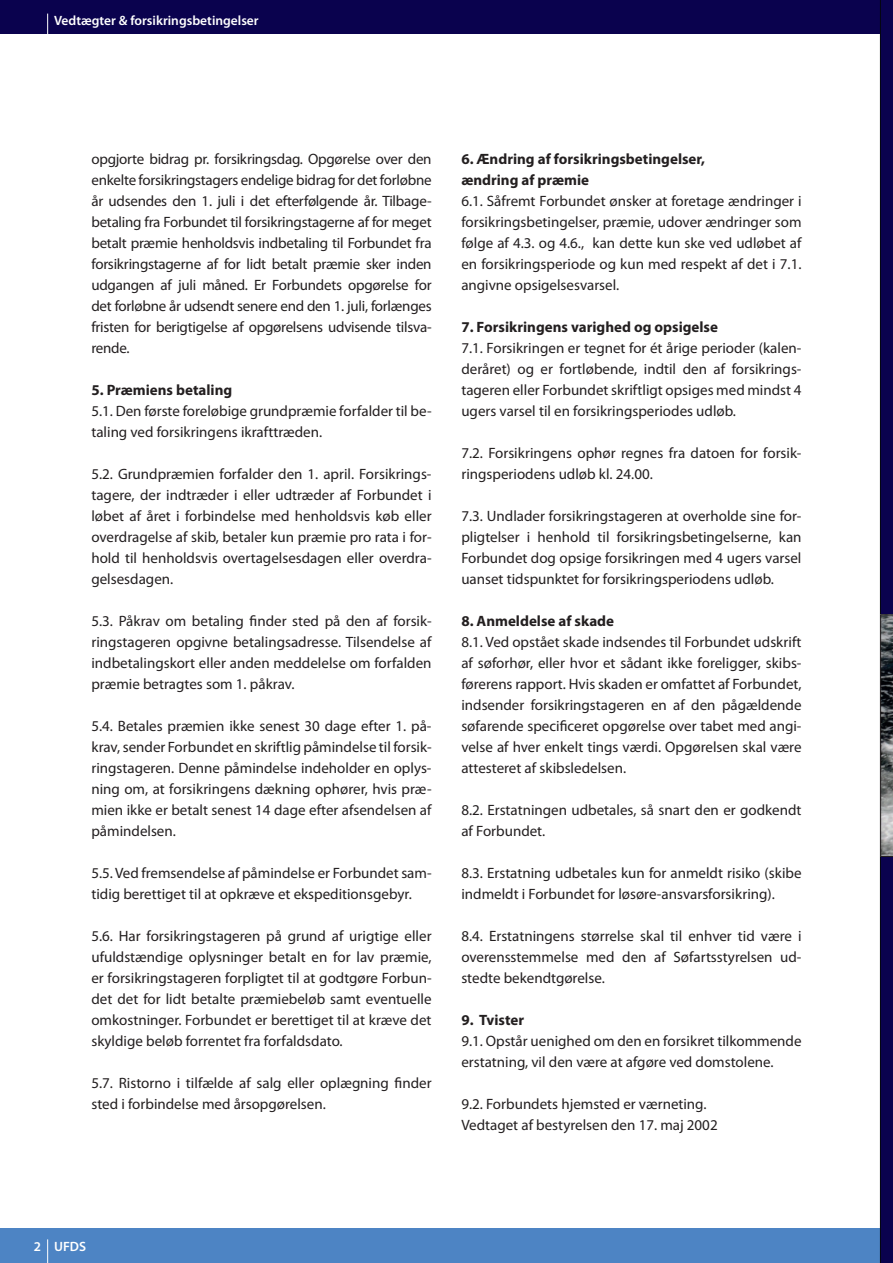
<style>
.page{position:relative;width:893px;height:1263px;background:#fff}
.page>*{position:absolute;margin:0;border:0;box-sizing:border-box;transform-origin:0 0}
.t1{font:15px/21px "Myriad Pro";color:#231f20;text-align:justify}
.t2{font:700 15px/21px "Myriad Pro";color:#231f20}
.t3{font:600 13.5px "Myriad Pro";color:#fff}
</style>
<div class="page">
<div style="left:0;top:1228px;width:893px;height:35px;background:#4d84c4"></div>
<div style="left:0;top:0;width:893px;height:34px;background:#0a024e"></div>
<svg style="left:47px;top:14px;width:1px;height:20px"></svg>
<svg style="left:47px;top:1239px;width:1px;height:24px"></svg>
<svg style="left:880px;top:0;width:13px;height:1263px;background:#19144d"></svg>
<p class="t3" style="left:54px;top:12px;width:206px">Vedtægter &amp; forsikringsbetingelser</p>
<p class="t1" style="left:91px;top:149px;width:342px">opgjorte bidrag pr. forsikringsdag. Opgørelse over den enkelte forsikringstagers endelige bidrag for det forløbne år udsendes den 1. juli i det efterfølgende år. Tilbage&shy;betaling fra Forbundet til forsikringstagerne af for meget betalt præmie henholdsvis indbetaling til Forbundet fra forsikringstagerne af for lidt betalt præmie sker inden udgangen af juli måned. Er Forbundets opgørelse for det forløbne år udsendt senere end den 1. juli, forlænges fristen for berigtigelse af opgørelsens udvisende tilsva&shy;rende.</p>
<p class="t2" style="left:91px;top:379px;width:142px">5. Præmiens betaling</p>
<p class="t1" style="left:91px;top:401px;width:342px">5.1. Den første foreløbige grundpræmie forfalder til be&shy;taling ved forsikringens ikrafttræden.</p>
<p class="t1" style="left:91px;top:464px;width:342px">5.2. Grundpræmien forfalder den 1. april. Forsikrings&shy;tagere, der indtræder i eller udtræder af Forbundet i løbet af året i forbindelse med henholdsvis køb eller overdragelse af skib, betaler kun præmie pro rata i for&shy;hold til henholdsvis overtagelsesdagen eller overdra&shy;gelsesdagen.</p>
<p class="t1" style="left:91px;top:611px;width:342px">5.3. Påkrav om betaling finder sted på den af forsik&shy;ringstageren opgivne betalingsadresse. Tilsendelse af indbetalingskort eller anden meddelelse om forfalden præmie betragtes som 1. påkrav.</p>
<p class="t1" style="left:91px;top:716px;width:342px">5.4. Betales præmien ikke senest 30 dage efter 1. på&shy;krav, sender Forbundet en skriftlig påmindelse til forsik&shy;ringstageren. Denne påmindelse indeholder en oplys&shy;ning om, at forsikringens dækning ophører, hvis præ&shy;mien ikke er betalt senest 14 dage efter afsendelsen af påmindelsen.</p>
<p class="t1" style="left:91px;top:863px;width:342px">5.5. Ved fremsendelse af påmindelse er Forbundet sam&shy;tidig berettiget til at opkræve et ekspeditionsgebyr.</p>
<p class="t1" style="left:91px;top:926px;width:342px">5.6. Har forsikringstageren på grund af urigtige eller ufuldstændige oplysninger betalt en for lav præmie, er forsikringstageren forpligtet til at godtgøre Forbun&shy;det det for lidt betalte præmiebeløb samt eventuelle omkostninger. Forbundet er berettiget til at kræve det skyldige beløb forrentet fra forfaldsdato.</p>
<p class="t1" style="left:91px;top:1073px;width:342px">5.7. Ristorno i tilfælde af salg eller oplægning finder sted i forbindelse med årsopgørelsen.</p>
<p class="t2" style="left:461px;top:148px;width:245px">6. Ændring af forsikringsbetingelser, ændring af præmie</p>
<p class="t1" style="left:461px;top:191px;width:342px">6.1. Såfremt Forbundet ønsker at foretage ændringer i forsikringsbetingelser, præmie, udover ændringer som følge af 4.3. og 4.6., kan dette kun ske ved udløbet af en forsikringsperiode og kun med respekt af det i 7.1. angivne opsigelsesvarsel.</p>
<p class="t2" style="left:461px;top:316px;width:258px">7. Forsikringens varighed og opsigelse</p>
<p class="t1" style="left:461px;top:338px;width:342px">7.1. Forsikringen er tegnet for ét årige perioder (kalen&shy;deråret) og er fortløbende, indtil den af forsikrings&shy;tageren eller Forbundet skriftligt opsiges med mindst 4 ugers varsel til en forsikringsperiodes udløb.</p>
<p class="t1" style="left:461px;top:443px;width:342px">7.2. Forsikringens ophør regnes fra datoen for forsik&shy;ringsperiodens udløb kl. 24.00.</p>
<p class="t1" style="left:461px;top:506px;width:342px">7.3. Undlader forsikringstageren at overholde sine for&shy;pligtelser i henhold til forsikringsbetingelserne, kan Forbundet dog opsige forsikringen med 4 ugers varsel uanset tidspunktet for forsikringsperiodens udløb.</p>
<p class="t2" style="left:461px;top:610px;width:154px">8. Anmeldelse af skade</p>
<p class="t1" style="left:461px;top:632px;width:342px">8.1. Ved opstået skade indsendes til Forbundet udskrift af søforhør, eller hvor et sådant ikke foreligger, skibs&shy;førerens rapport. Hvis skaden er omfattet af Forbundet, indsender forsikringstageren en af den pågældende søfarende specificeret opgørelse over tabet med angi&shy;velse af hver enkelt tings værdi. Opgørelsen skal være attesteret af skibsledelsen.</p>
<p class="t1" style="left:461px;top:800px;width:342px">8.2. Erstatningen udbetales, så snart den er godkendt af Forbundet.</p>
<p class="t1" style="left:461px;top:863px;width:342px">8.3. Erstatning udbetales kun for anmeldt risiko (skibe indmeldt i Forbundet for løsøre-ansvarsforsikring).</p>
<p class="t1" style="left:461px;top:926px;width:342px">8.4. Erstatningens størrelse skal til enhver tid være i overensstemmelse med den af Søfartsstyrelsen ud&shy;stedte bekendtgørelse.</p>
<p class="t2" style="left:461px;top:1009px;width:64px">9. Tvister</p>
<p class="t1" style="left:461px;top:1031px;width:342px">9.1. Opstår uenighed om den en forsikret tilkommende erstatning, vil den være at afgøre ved domstolene.</p>
<p class="t1" style="left:461px;top:1094px;width:258px">9.2. Forbundets hjemsted er værneting.<br>Vedtaget af bestyrelsen den 17. maj 2002</p>
<p class="t3" style="left:34px;top:1237px;width:54px">2 UFDS</p>
</div>
